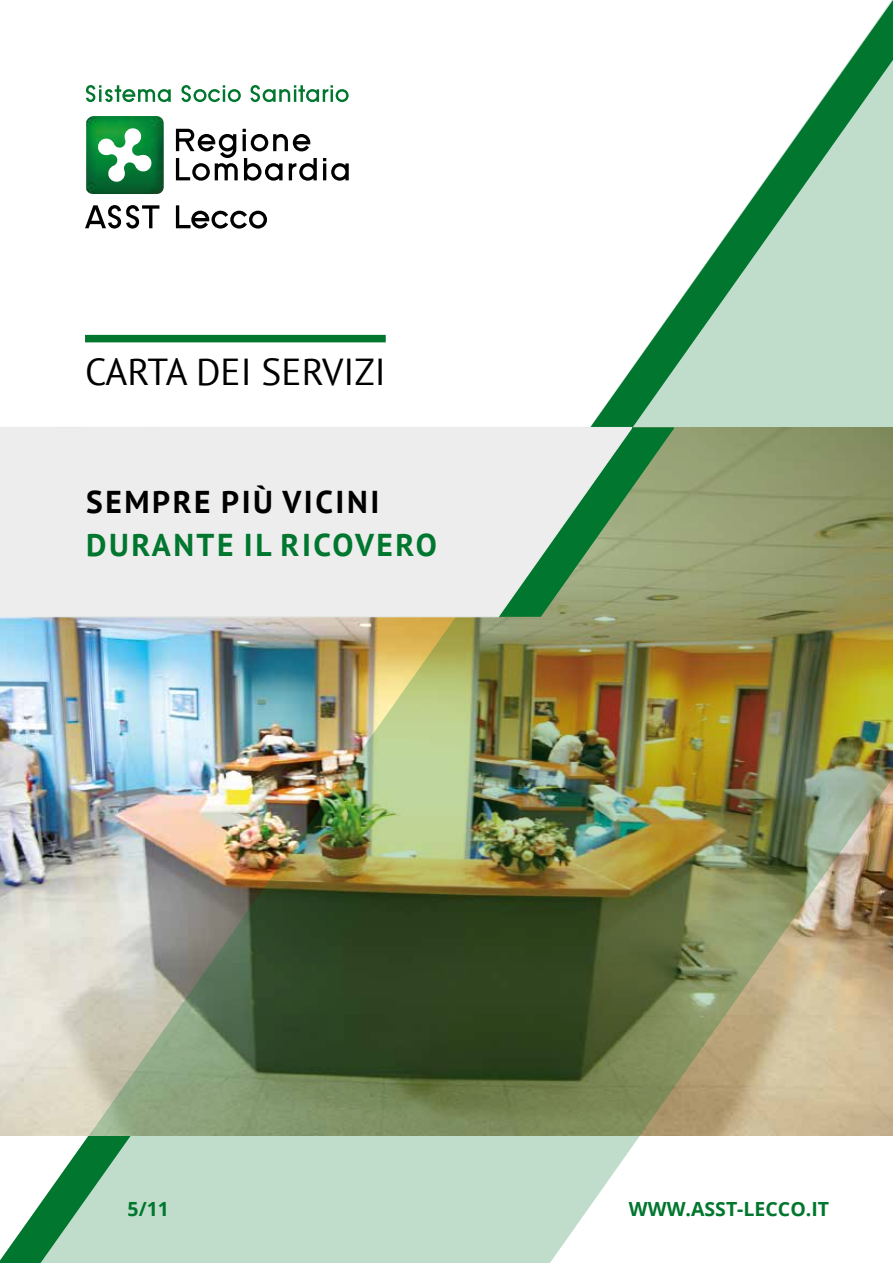
<style>
.page{position:relative;width:893px;height:1263px;background:#fff}
.page>*{position:absolute;margin:0;border:0;box-sizing:border-box;transform-origin:0 0}
.t1{font:37.5px "PT Sans";color:#000}
.t2{font:700 31.5px "PT Sans";letter-spacing:.08em;color:#00762e}
.t3{font:700 31.5px "PT Sans";letter-spacing:.08em;color:#000}
.t4{font:700 19.5px "Open Sans";color:#00762e}
</style>
<div class="page">
<img style="left:0;top:0;width:893px;height:1263px">
<svg style="left:632px;top:427px;width:42px;height:190px;background:#829d6d"></svg>
<svg style="left:0;top:427px;width:632px;height:190px;background:#dce3dd"></svg>
<img style="left:86px;top:116px;width:78px;height:78px">
<svg style="left:97px;top:127px;width:56px;height:56px"></svg>
<svg style="left:176px;top:129px;width:141px;height:52px"></svg>
<svg style="left:323px;top:158px;width:26px;height:23px"></svg>
<svg style="left:85px;top:205px;width:74px;height:24px"></svg>
<svg style="left:176px;top:205px;width:91px;height:24px"></svg>
<svg style="left:86px;top:85px;width:85px;height:17px"></svg>
<svg style="left:181px;top:85px;width:60px;height:17px"></svg>
<svg style="left:251px;top:85px;width:98px;height:17px"></svg>
<div style="left:85px;top:335px;width:301px;height:7px;background:#00762e"></div>
<h1 class="t1" style="left:85px;top:348px;width:302px">CARTA DEI SERVIZI</h1>
<h2 class="t3" style="left:86px;top:481px;width:294px">SEMPRE PIÙ VICINI</h2>
<h2 class="t2" style="left:86px;top:524px;width:352px">DURANTE IL RICOVERO</h2>
<p class="t4" style="left:128px;top:1195px;width:43px">5/11</p>
<p class="t4" style="left:629px;top:1195px;width:202px">WWW.ASST-LECCO.IT</p>
</div>
